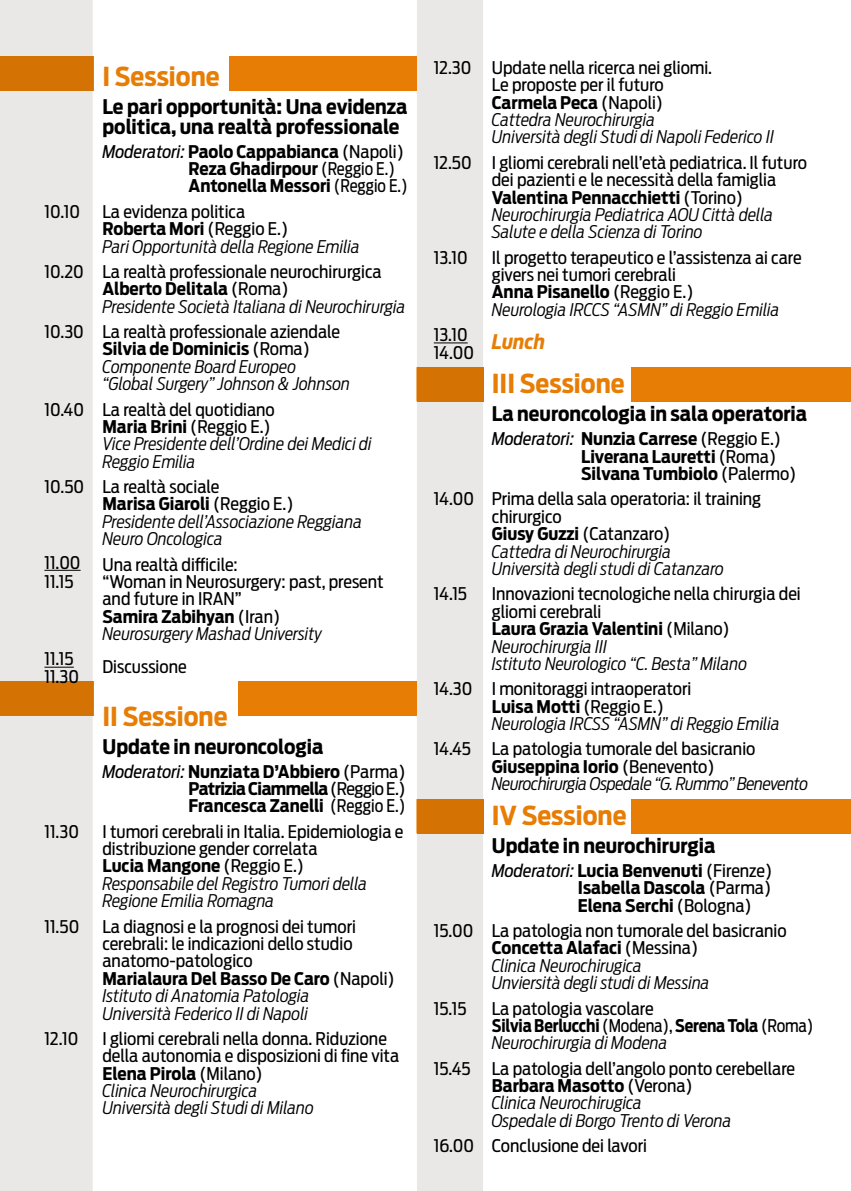
<style>
.page{position:relative;width:851px;height:1191px;background:#fff}
.page>*{position:absolute;margin:0;border:0;box-sizing:border-box;transform-origin:0 0}
.t1{font:700 26px "Antenna Cond";color:#e77d04;scale:1.04 1}
.t2{font:700 20px/20px "Antenna Cond";color:#000;scale:1.04 1}
.t3{font:17.4px/17.4px "Antenna Cond";color:#000;scale:1.04 1}
.t4{font:italic 300 17.4px/17.4px "Antenna Cond";color:#000;scale:1.04 1}
.t5{font:700 17.4px/17.4px "Antenna Cond";color:#000;scale:1.04 1}
.s1{font-weight:400;font-style:italic}
.s2{font-weight:400}
.s3{font-weight:400;font-style:normal}
.s4{font-weight:700;font-style:normal}
.s5{font-weight:700}
.s6{font-weight:300;font-style:italic}
.s7{font-weight:700;font-style:italic;font-size:20px;color:#e77d04}
</style>
<div class="page">
<div style="left:0;top:0;width:93px;height:1191px;background:#eae8e7"></div>
<hr style="left:93px;top:57px;width:1px;height:34px;background:#e77d04">
<div style="left:0;top:57px;width:93px;height:34px;background:#d47204"></div>
<hr style="left:483px;top:367px;width:1px;height:34px;background:#e77d04">
<hr style="left:416px;top:367px;width:1px;height:34px;background:#e77d04">
<hr style="left:483px;top:799px;width:1px;height:34px;background:#e77d04">
<hr style="left:416px;top:799px;width:1px;height:34px;background:#e77d04">
<hr style="left:93px;top:681px;width:1px;height:34px;background:#e77d04">
<div style="left:0;top:681px;width:93px;height:34px;background:#d47204"></div>
<div style="left:230px;top:57px;width:187px;height:34px;background:#e77d04"></div>
<div style="left:631px;top:367px;width:219px;height:34px;background:#e77d04"></div>
<div style="left:631px;top:799px;width:219px;height:34px;background:#e77d04"></div>
<div style="left:238px;top:681px;width:179px;height:34px;background:#e77d04"></div>
<div style="left:417px;top:0;width:66px;height:1191px;background:#eae8e7"></div>
<div style="left:417px;top:367px;width:66px;height:34px;background:#d47204"></div>
<div style="left:417px;top:799px;width:66px;height:34px;background:#d47204"></div>
<hr style="left:44px;top:570px;width:37px;height:1px;background:#000">
<hr style="left:44px;top:667px;width:30px;height:1px;background:#000">
<hr style="left:433px;top:342px;width:34px;height:1px;background:#000">
<h1 class="t1" style="left:102px;top:66px;width:114px">I Sessione</h1>
<p class="t2" style="left:102px;top:98px;width:295px">Le pari opportunità: Una evidenza politica, una realtà professionale</p>
<p class="t5" style="left:188px;top:144px;width:212px;text-indent:-86px"><span class="s1">Moderatori:</span> Paolo Cappabianca <span class="s2">(Napoli)<br></span>Reza Ghadirpour <span class="s2">(Reggio E.)<br></span>Antonella Messori <span class="s2">(Reggio E.)</span></p>
<p class="t3" style="left:44px;top:204px;width:36px">10.10</p>
<p class="t4" style="left:102px;top:204px;width:249px"><span class="s3">La evidenza politica<br></span><span class="s4">Roberta Mori</span> <span class="s3">(Reggio E.)<br></span>Pari Opportunità della Regione Emilia</p>
<p class="t3" style="left:102px;top:264px;width:293px;text-indent:-58px">10.20 La realtà professionale neurochirurgica<br><span class="s5">Alberto Delitala</span> (Roma)<br><span class="s6">Presidente Società Italiana di Neurochirurgia</span></p>
<p class="t4" style="left:102px;top:324px;width:239px;text-indent:-58px"><span class="s3">10.30 La realtà professionale aziendale<br></span><span class="s4">Silvia de Dominicis</span> <span class="s3">(Roma)<br></span>Componente Board Europeo “Global Surgery” Johnson &amp; Johnson</p>
<p class="t4" style="left:102px;top:401px;width:260px;text-indent:-58px"><span class="s3">10.40 La realtà del quotidiano<br></span><span class="s4">Maria Brini</span> <span class="s3">(Reggio E.)<br></span>Vice Presidente dell’Ordine dei Medici di<br>Reggio Emilia</p>
<p class="t4" style="left:102px;top:479px;width:251px;text-indent:-58px"><span class="s3">10.50 La realtà sociale<br></span><span class="s4">Marisa Giaroli</span> <span class="s3">(Reggio E.)<br></span>Presidente dell’Associazione Reggiana<br>Neuro Oncologica</p>
<p class="t3" style="left:44px;top:554px;width:36px">11.00</p>
<p class="t3" style="left:102px;top:556px;width:132px">Una realtà difficile:</p>
<p class="t3" style="left:44px;top:574px;width:30px">11.15</p>
<p class="t3" style="left:102px;top:574px;width:272px">“Woman in Neurosurgery: past, present and future in IRAN”<br><span class="s5">Samira Zabihyan</span> (Iran)<br><span class="s6">Neurosurgery Mashad University</span></p>
<p class="t3" style="left:44px;top:651px;width:30px">11.15</p>
<p class="t3" style="left:102px;top:659px;width:82px">Discussione</p>
<p class="t3" style="left:44px;top:669px;width:35px">11.30</p>
<h1 class="t1" style="left:102px;top:705px;width:122px">II Sessione</h1>
<p class="t2" style="left:102px;top:737px;width:214px">Update in neuroncologia</p>
<p class="t5" style="left:188px;top:763px;width:210px;text-align:justify;text-indent:-86px"><span class="s1">Moderatori:</span> Nunziata D’Abbiero <span class="s2">(Parma)<br></span>Patrizia Ciammella <span class="s2">(Reggio E.)<br></span>Francesca Zanelli <span class="s2">(Reggio E.)</span></p>
<p class="t3" style="left:44px;top:823px;width:35px">11.30</p>
<p class="t3" style="left:102px;top:823px;width:291px">I tumori cerebrali in Italia. Epidemiologia e distribuzione gender correlata<br><span class="s5">Lucia Mangone</span> (Reggio E.)<br><span class="s6">Responsabile del Registro Tumori della Regione Emilia Romagna</span></p>
<p class="t3" style="left:44px;top:918px;width:35px">11.50</p>
<p class="t3" style="left:102px;top:918px;width:282px">La diagnosi e la prognosi dei tumori cerebrali: le indicazioni dello studio anatomo-patologico<br><span class="s5">Marialaura Del Basso De Caro</span> (Napoli)<br><span class="s6">Istituto di Anatomia Patologia<br>Università Federico II di Napoli</span></p>
<p class="t3" style="left:44px;top:1031px;width:34px">12.10</p>
<p class="t3" style="left:102px;top:1031px;width:287px">I gliomi cerebrali nella donna. Riduzione della autonomia e disposizioni di fine vita <span class="s5">Elena Pirola</span> (Milano)<br><span class="s6">Clinica Neurochirurgica<br>Università degli Studi di Milano</span></p>
<p class="t3" style="left:491px;top:60px;width:273px;text-indent:-58px">12.30 Update nella ricerca nei gliomi.<br>Le proposte per il futuro<br><span class="s5">Carmela Peca</span> (Napoli)<br><span class="s6">Cattedra Neurochirurgia<br>Università degli Studi di Napoli Federico II</span></p>
<p class="t3" style="left:491px;top:155px;width:305px;text-indent:-58px">12.50 I gliomi cerebrali nell’età pediatrica. Il futuro dei pazienti e le necessità della famiglia <span class="s5">Valentina Pennacchietti</span> (Torino)<br><span class="s6">Neurochirurgia Pediatrica AOU Città della Salute e della Scienza di Torino</span></p>
<p class="t3" style="left:433px;top:250px;width:34px">13.10</p>
<p class="t3" style="left:491px;top:250px;width:299px">Il progetto terapeutico e l’assistenza ai care givers nei tumori cerebrali<br><span class="s5">Anna Pisanello</span> (Reggio E.)<br><span class="s6">Neurologia IRCCS “ASMN” di Reggio Emilia</span></p>
<p class="t3" style="left:433px;top:327px;width:108px">13.10 <span class="s7">Lunch<br></span>14.00</p>
<h1 class="t1" style="left:491px;top:373px;width:129px">III Sessione</h1>
<p class="t2" style="left:491px;top:405px;width:305px">La neuroncologia in sala operatoria</p>
<p class="t5" style="left:581px;top:431px;width:208px;text-indent:-89px"><span class="s1">Moderatori:</span> Nunzia Carrese <span class="s2">(Reggio E.)<br></span>Liverana Lauretti <span class="s2">(Roma)<br></span>Silvana Tumbiolo <span class="s2">(Palermo)</span></p>
<p class="t3" style="left:491px;top:491px;width:260px;text-indent:-58px">14.00 Prima della sala operatoria: il training chirurgico<br><span class="s5">Giusy Guzzi</span> (Catanzaro)<br><span class="s6">Cattedra di Neurochirurgia<br>Università degli studi di Catanzaro</span></p>
<p class="t3" style="left:433px;top:586px;width:34px">14.15</p>
<p class="t3" style="left:491px;top:586px;width:298px">Innovazioni tecnologiche nella chirurgia dei gliomi cerebrali<br><span class="s5">Laura Grazia Valentini</span> (Milano)<br><span class="s6">Neurochirurgia III<br>Istituto Neurologico “C. Besta” Milano</span></p>
<p class="t3" style="left:491px;top:681px;width:278px;text-indent:-58px">14.30 I monitoraggi intraoperatori<br><span class="s5">Luisa Motti</span> (Reggio E.)<br><span class="s6">Neurologia IRCSS “ASMN” di Reggio Emilia</span></p>
<p class="t3" style="left:491px;top:741px;width:305px;text-indent:-58px">14.45 La patologia tumorale del basicranio<br><span class="s5">Giuseppina Iorio</span> (Benevento)<br><span class="s6">Neurochirurgia Ospedale “G. Rummo” Benevento</span></p>
<h1 class="t1" style="left:491px;top:805px;width:131px">IV Sessione</h1>
<p class="t2" style="left:491px;top:837px;width:216px">Update in neurochirurgia</p>
<p class="t5" style="left:577px;top:863px;width:188px;text-align:justify;text-indent:-86px"><span class="s1">Moderatori:</span> Lucia Benvenuti <span class="s2">(Firenze)<br></span>Isabella Dascola <span class="s2">(Parma)<br></span>Elena Serchi <span class="s2">(Bologna)</span></p>
<p class="t4" style="left:491px;top:923px;width:285px;text-indent:-58px"><span class="s3">15.00 La patologia non tumorale del basicranio </span><span class="s4">Concetta Alafaci</span> <span class="s3">(Messina)<br></span>Clinica Neurochirugica<br>Unviersità degli studi di Messina</p>
<p class="t3" style="left:433px;top:1000px;width:33px">15.15</p>
<p class="t3" style="left:491px;top:1000px;width:311px">La patologia vascolare<br><span class="s5">Silvia Berlucchi</span> (Modena), <span class="s5">Serena Tola</span> (Roma)<br><span class="s6">Neurochirurgia di Modena</span></p>
<p class="t3" style="left:491px;top:1060px;width:293px;text-indent:-58px">15.45 La patologia dell’angolo ponto cerebellare <span class="s5">Barbara Masotto</span> (Verona)<br><span class="s6">Clinica Neurochirugica<br>Ospedale di Borgo Trento di Verona</span></p>
<p class="t3" style="left:433px;top:1138px;width:206px">16.00 Conclusione dei lavori</p>
</div>
